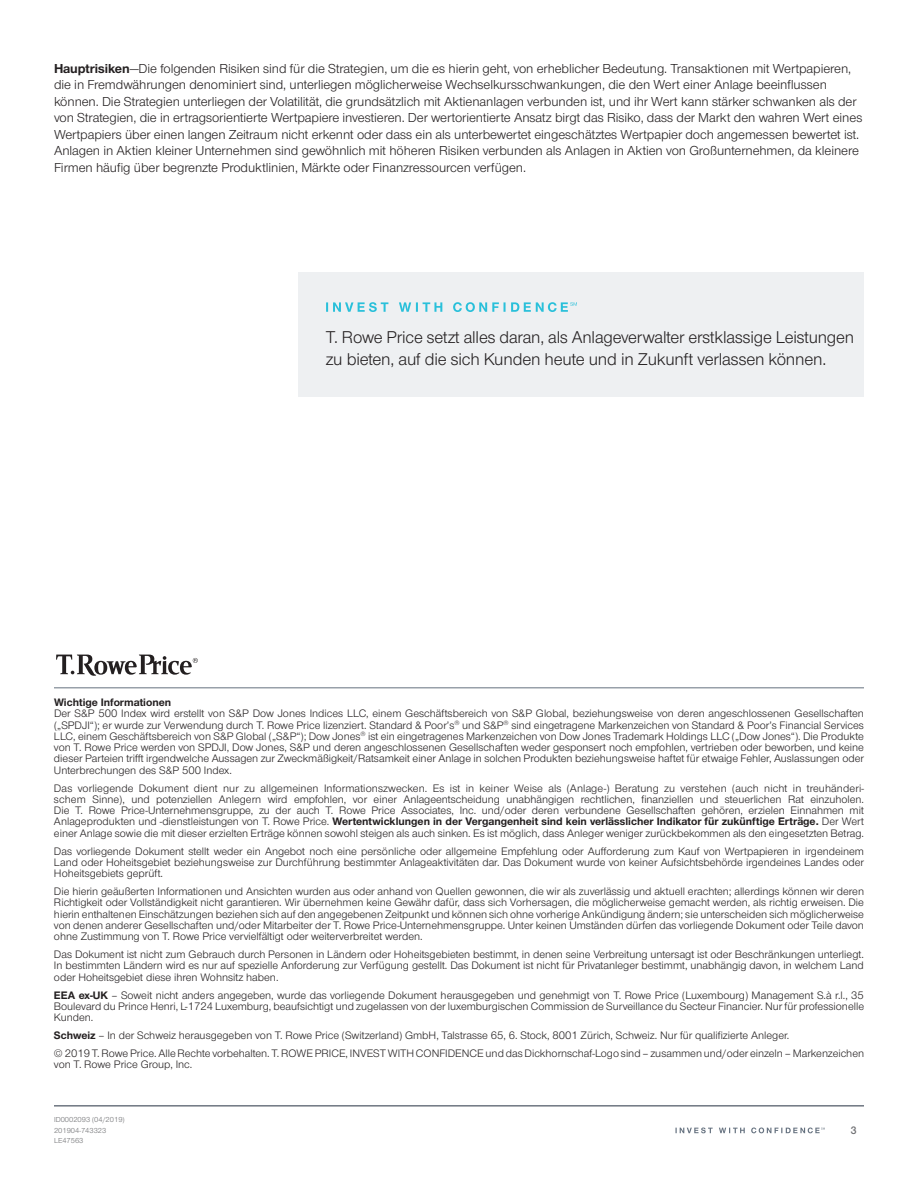
<style>
.page{position:relative;width:918px;height:1188px;background:#fff}
.page>*{position:absolute;margin:0;border:0;box-sizing:border-box;transform-origin:0 0}
.t1{font:17.7px/22.5px "Nimbus Sans Novus";letter-spacing:-.01em;color:#231f20}
.t2{font:13.5px/16.5px "Nimbus Sans Novus";letter-spacing:-.005em;color:#231f20}
.t3{font:11.25px/11.2px "Nimbus Sans Novus";color:#231f20;text-align:justify}
.t4{font:700 11.25px "Nimbus Sans Novus";color:#231f20}
.t5{font:11.25px "Nimbus San Nov Sem Bol";color:#6c6d70}
.t6{font:7.5px/10.5px "Nimbus Sans Novus";color:#6c6d70}
.s1{font-weight:700}
</style>
<div class="page">
<hr style="left:54px;top:687px;width:810px;height:1px;background:#65717f">
<svg style="left:56px;top:655px;width:142px;height:21px"></svg>
<div style="left:299px;top:272px;width:565px;height:124px;background:#eef0f2"></div>
<svg style="left:326px;top:302px;width:251px;height:10px"></svg>
<hr style="left:54px;top:1105px;width:810px;height:1px;background:#65717f">
<svg style="left:675px;top:1128px;width:150px;height:5px"></svg>
<p class="t2" style="left:54px;top:60px;width:810px"><span class="s1">Hauptrisiken</span>—Die folgenden Risiken sind für die Strategien, um die es hierin geht, von erheblicher Bedeutung. Transaktionen mit Wertpapieren, die in Fremdwährungen denominiert sind, unterliegen möglicherweise Wechselkursschwankungen, die den Wert einer Anlage beeinflussen können. Die Strategien unterliegen der Volatilität, die grundsätzlich mit Aktienanlagen verbunden ist, und ihr Wert kann stärker schwanken als der von Strategien, die in ertragsorientierte Wertpapiere investieren. Der wertorientierte Ansatz birgt das Risiko, dass der Markt den wahren Wert eines Wertpapiers über einen langen Zeitraum nicht erkennt oder dass ein als unterbewertet eingeschätztes Wertpapier doch angemessen bewertet ist.<br>Anlagen in Aktien kleiner Unternehmen sind gewöhnlich mit höheren Risiken verbunden als Anlagen in Aktien von Großunternehmen, da kleinere Firmen häufig über begrenzte Produktlinien, Märkte oder Finanzressourcen verfügen.</p>
<h1 class="t1" style="left:326px;top:325px;width:530px">T. Rowe Price setzt alles daran, als Anlageverwalter erstklassige Leistungen zu bieten, auf die sich Kunden heute und in Zukunft verlassen können.</h1>
<p class="t4" style="left:54px;top:695px;width:119px">Wichtige Informationen</p>
<p class="t3" style="left:54px;top:708px;width:812px">Der S&amp;P 500 Index wird erstellt von S&amp;P Dow Jones Indices LLC, einem Geschäftsbereich von S&amp;P Global, beziehungsweise von deren angeschlossenen Gesellschaften („SPDJI“); er wurde zur Verwendung durch T. Rowe Price lizenziert. Standard &amp; Poor’s<sup>®</sup> und S&amp;P<sup>®</sup> sind eingetragene Markenzeichen von Standard &amp; Poor’s Financial Services LLC, einem Geschäftsbereich von S&amp;P Global („S&amp;P“); Dow Jones<sup>®</sup> ist ein eingetragenes Markenzeichen von Dow Jones Trademark Holdings LLC („Dow Jones“). Die Produkte von T. Rowe Price werden von SPDJI, Dow Jones, S&amp;P und deren angeschlossenen Gesellschaften weder gesponsert noch empfohlen, vertrieben oder beworben, und keine dieser Parteien trifft irgendwelche Aussagen zur Zweckmäßigkeit/Ratsamkeit einer Anlage in solchen Produkten beziehungsweise haftet für etwaige Fehler, Auslassungen oder Unterbrechungen des S&amp;P 500 Index.</p>
<p class="t3" style="left:54px;top:782px;width:812px">Das vorliegende Dokument dient nur zu allgemeinen Informationszwecken. Es ist in keiner Weise als (Anlage-) Beratung zu verstehen (auch nicht in treuhänderi&shy;schem Sinne), und potenziellen Anlegern wird empfohlen, vor einer Anlageentscheidung unabhängigen rechtlichen, finanziellen und steuerlichen Rat einzuholen.<br>Die T. Rowe Price-Unternehmensgruppe, zu der auch T. Rowe Price Associates, Inc. und/oder deren verbundene Gesellschaften gehören, erzielen Einnahmen mit Anlageprodukten und -dienstleistungen von T. Rowe Price. <span class="s1">Wertentwicklungen in der Vergangenheit sind kein verlässlicher Indikator für zukünftige Erträge.</span> Der Wert einer Anlage sowie die mit dieser erzielten Erträge können sowohl steigen als auch sinken. Es ist möglich, dass Anleger weniger zurückbekommen als den eingesetzten Betrag.</p>
<p class="t3" style="left:54px;top:845px;width:812px">Das vorliegende Dokument stellt weder ein Angebot noch eine persönliche oder allgemeine Empfehlung oder Aufforderung zum Kauf von Wertpapieren in irgendeinem Land oder Hoheitsgebiet beziehungsweise zur Durchführung bestimmter Anlageaktivitäten dar. Das Dokument wurde von keiner Aufsichtsbehörde irgendeines Landes oder Hoheitsgebiets geprüft.</p>
<p class="t3" style="left:54px;top:885px;width:812px">Die hierin geäußerten Informationen und Ansichten wurden aus oder anhand von Quellen gewonnen, die wir als zuverlässig und aktuell erachten; allerdings können wir deren Richtigkeit oder Vollständigkeit nicht garantieren. Wir übernehmen keine Gewähr dafür, dass sich Vorhersagen, die möglicherweise gemacht werden, als richtig erweisen. Die hierin enthaltenen Einschätzungen beziehen sich auf den angegebenen Zeitpunkt und können sich ohne vorherige Ankündigung ändern; sie unterscheiden sich möglicherweise von denen anderer Gesellschaften und/oder Mitarbeiter der T. Rowe Price-Unternehmensgruppe. Unter keinen Umständen dürfen das vorliegende Dokument oder Teile davon ohne Zustimmung von T. Rowe Price vervielfältigt oder weiterverbreitet werden.</p>
<p class="t3" style="left:54px;top:948px;width:811px">Das Dokument ist nicht zum Gebrauch durch Personen in Ländern oder Hoheitsgebieten bestimmt, in denen seine Verbreitung untersagt ist oder Beschränkungen unterliegt.<br>In bestimmten Ländern wird es nur auf spezielle Anforderung zur Verfügung gestellt. Das Dokument ist nicht für Privatanleger bestimmt, unabhängig davon, in welchem Land oder Hoheitsgebiet diese ihren Wohnsitz haben.</p>
<p class="t3" style="left:54px;top:989px;width:812px"><span class="s1">EEA ex-UK</span> – Soweit nicht anders angegeben, wurde das vorliegende Dokument herausgegeben und genehmigt von T. Rowe Price (Luxembourg) Management S.à r.l., 35<br>Boulevard du Prince Henri, L‑1724 Luxemburg, beaufsichtigt und zugelassen von der luxemburgischen Commission de Surveillance du Secteur Financier. Nur für professionelle Kunden.</p>
<p class="t3" style="left:54px;top:1026px;width:812px;line-height:18px"><span class="s1">Schweiz</span> – In der Schweiz herausgegeben von T. Rowe Price (Switzerland) GmbH, Talstrasse 65, 6. Stock, 8001 Zürich, Schweiz. Nur für qualifizierte Anleger.<br>© 2019 T. Rowe Price. Alle Rechte vorbehalten. T. ROWE PRICE, INVEST WITH CONFIDENCE und das Dickhornschaf-Logo sind – zusammen und/oder einzeln – Markenzeichen</p>
<p class="t3" style="left:54px;top:1059px;width:140px">von T. Rowe Price Group, Inc.</p>
<p class="t6" style="left:54px;top:1114px;width:72px">ID0002093 (04/2019)<br>201904-743323<br>LE47563</p>
<p class="t5" style="left:851px;top:1123px;width:7px">3</p>
</div>
